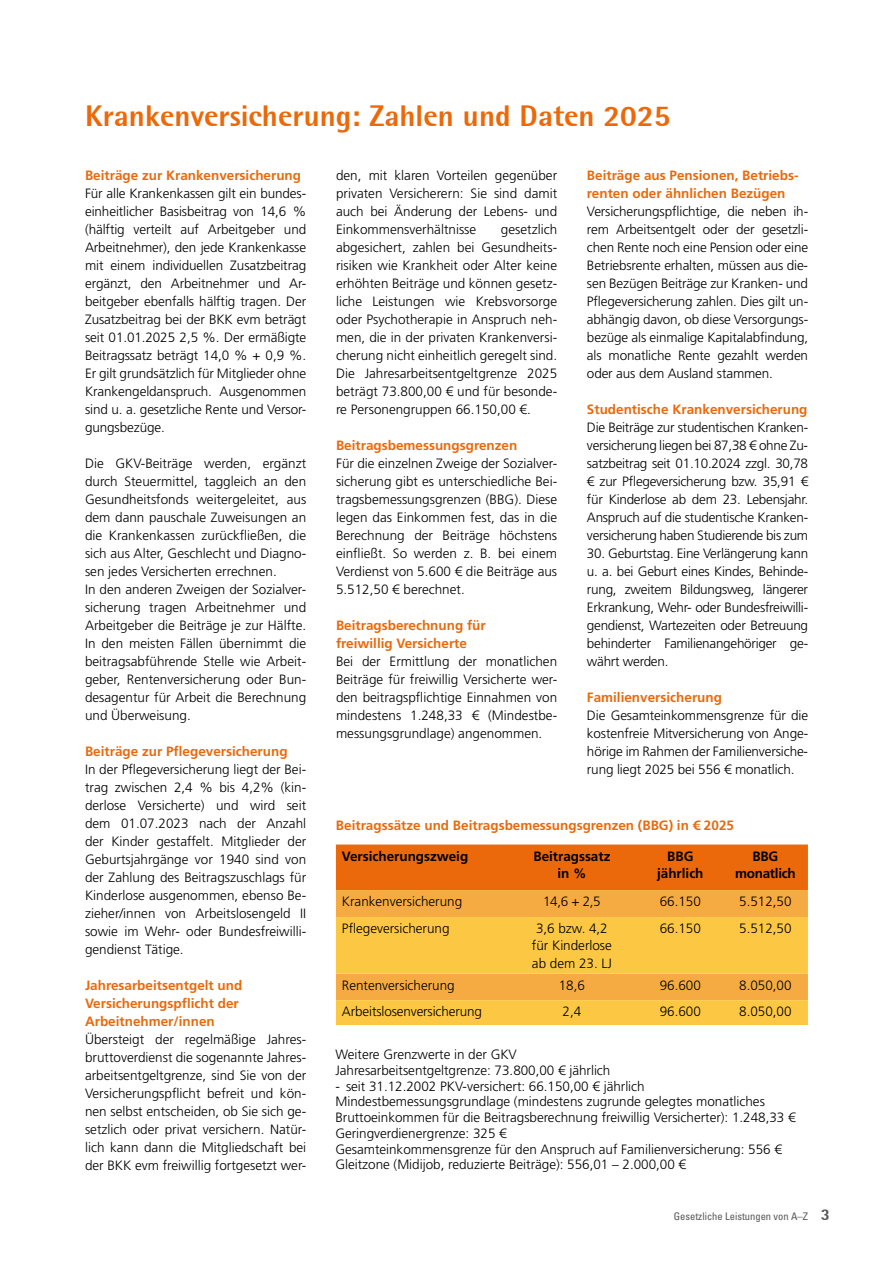
<style>
.page{position:relative;width:893px;height:1263px;background:#fff}
.page>*{position:absolute;margin:0;border:0;box-sizing:border-box;transform-origin:0 0}
.t1{font:800 30px "AT Rotis Semi Sans";color:#eb690b}
.t2{font:300 13.5px/18px "Frutiger LT Std";color:#000;text-align:justify}
.t3{font:700 13.5px/18px "Frutiger LT Std";color:#eb690b}
.t4{font:700 13.5px/17.2px "Frutiger LT Std";color:#000;text-align:center}
.t5{font:700 13.5px/17.2px "Frutiger LT Std";letter-spacing:-.02em;color:#000;text-align:center}
.t6{font:condensed 10.5px "Univers LT Std";color:#58585a}
.s1{font-family:"AT Rotis Semi Sans";font-weight:800;font-stretch:normal;font-size:16.5px}
</style>
<div class="page">
<div style="left:336px;top:844px;width:472px;height:46px;background:#eb690b"></div>
<div style="left:336px;top:890px;width:472px;height:27px;background:#f6aa42"></div>
<svg style="left:336px;top:917px;width:472px;height:108px;background:#fac044"></svg>
<h1 class="t1" style="left:85px;top:97px;width:587px">Krankenversicherung: Zahlen und Daten 2025</h1>
<p class="t3" style="left:85px;top:166px;width:218px">Beiträge zur Krankenversicherung</p>
<p class="t2" style="left:85px;top:185px;width:223px">Für alle Krankenkassen gilt ein bundes&shy;einheitlicher Basisbeitrag von 14,6 % (hälftig verteilt auf Arbeitgeber und Arbeitnehmer), den jede Krankenkasse mit einem individuellen Zusatzbeitrag ergänzt, den Arbeitnehmer und Ar&shy;beitgeber ebenfalls hälftig tragen. Der Zusatzbeitrag bei der BKK evm beträgt seit 01.01.2025 2,5 %. Der ermäßigte Beitragssatz beträgt 14,0 % + 0,9 %.<br>Er gilt grundsätzlich für Mitglieder ohne Krankengeldanspruch. Ausgenommen sind u. a. gesetzliche Rente und Versor&shy;gungsbezüge.</p>
<p class="t2" style="left:85px;top:454px;width:223px;text-align:left">Die GKV-Beiträge werden, ergänzt durch Steuermittel, taggleich an den Gesundheitsfonds weitergeleitet, aus dem dann pauschale Zuweisungen an die Krankenkassen zurückfließen, die sich aus Alter, Geschlecht und Diagno&shy;sen jedes Versicherten errechnen.<br>In den anderen Zweigen der Sozialver&shy;sicherung tragen Arbeitnehmer und Arbeitgeber die Beiträge je zur Hälfte.<br>In den meisten Fällen übernimmt die beitragsabführende Stelle wie Arbeit&shy;geber, Rentenversicherung oder Bun&shy;desagentur für Arbeit die Berechnung und Überweisung.</p>
<p class="t3" style="left:85px;top:742px;width:204px">Beiträge zur Pflegeversicherung</p>
<p class="t2" style="left:85px;top:760px;width:223px">In der Pflegeversicherung liegt der Bei&shy;trag zwischen 2,4 % bis 4,2% (kin&shy;derlose Versicherte) und wird seit dem 01.07.2023 nach der Anzahl der Kinder gestaffelt. Mitglieder der Geburtsjahrgänge vor 1940 sind von der Zahlung des Beitragszuschlags für Kinderlose ausgenommen, ebenso Be&shy;zieher/innen von Arbeitslosengeld II sowie im Wehr- oder Bundesfreiwilli&shy;gendienst Tätige.</p>
<p class="t3" style="left:85px;top:976px;width:159px">Jahresarbeitsentgelt und<br>Versicherungspflicht der<br>Arbeitnehmer/innen</p>
<p class="t2" style="left:85px;top:1030px;width:223px">Übersteigt der regelmäßige Jahres&shy;bruttoverdienst die sogenannte Jahres&shy;arbeitsentgeltgrenze, sind Sie von der Versicherungspflicht befreit und kön&shy;nen selbst entscheiden, ob Sie sich ge&shy;setzlich oder privat versichern. Natür&shy;lich kann dann die Mitgliedschaft bei der BKK evm freiwillig fortgesetzt wer-</p>
<p class="t2" style="left:336px;top:166px;width:223px">den, mit klaren Vorteilen gegenüber privaten Versicherern: Sie sind damit auch bei Änderung der Lebens- und Einkommensverhältnisse</p>
<p class="t2" style="left:336px;top:220px;width:223px;text-indent:165px">gesetzlich abgesichert, zahlen bei Gesundheits&shy;risiken wie Krankheit oder Alter keine erhöhten Beiträge und können gesetz&shy;liche Leistungen wie Krebsvorsorge oder Psychotherapie in Anspruch neh&shy;men, die in der privaten Krankenversi&shy;cherung nicht einheitlich geregelt sind.<br>Die Jahresarbeitsentgeltgrenze 2025 beträgt 73.800,00 € und für besonde&shy;re Personengruppen 66.150,00 €.</p>
<p class="t3" style="left:336px;top:436px;width:183px">Beitragsbemessungsgrenzen</p>
<p class="t2" style="left:336px;top:454px;width:223px">Für die einzelnen Zweige der Sozialver&shy;sicherung gibt es unterschiedliche Bei&shy;tragsbemessungsgrenzen (BBG). Diese legen das Einkommen fest, das in die Berechnung der Beiträge höchstens einfließt. So werden z. B. bei einem Verdienst von 5.600 € die Beiträge aus 5.512,50 € berechnet.</p>
<p class="t3" style="left:336px;top:616px;width:151px">Beitragsberechnung für freiwillig Versicherte</p>
<p class="t2" style="left:336px;top:652px;width:223px">Bei der Ermittlung der monatlichen Beiträge für freiwillig Versicherte wer&shy;den beitragspflichtige Einnahmen von mindestens 1.248,33 € (Mindestbe&shy;messungsgrundlage) angenommen.</p>
<p class="t3" style="left:587px;top:166px;width:213px">Beiträge aus Pensionen, Betriebs&shy;renten oder ähnlichen Bezügen</p>
<p class="t2" style="left:587px;top:202px;width:223px">Versicherungspflichtige, die neben ih&shy;rem Arbeitsentgelt oder der gesetzli&shy;chen Rente noch eine Pension oder eine Betriebsrente erhalten, müssen aus die&shy;sen Bezügen Beiträge zur Kranken- und Pflegeversicherung zahlen. Dies gilt un&shy;abhängig davon, ob diese Versorgungs&shy;bezüge als einmalige Kapitalabfindung, als monatliche Rente gezahlt werden oder aus dem Ausland stammen.</p>
<p class="t3" style="left:587px;top:400px;width:222px">Studentische Krankenversicherung</p>
<p class="t2" style="left:587px;top:418px;width:223px">Die Beiträge zur studentischen Kranken&shy;versicherung liegen bei 87,38 € ohne Zu&shy;satzbeitrag seit 01.10.2024 zzgl. 30,78 € zur Pflegeversicherung bzw. 35,91 € für Kinderlose ab dem 23. Lebensjahr.<br>Anspruch auf die studentische Kranken&shy;versicherung haben Studierende bis zum</p>
<p class="t2" style="left:587px;top:544px;width:223px">30. Geburtstag. Eine Verlängerung kann u. a. bei Geburt eines Kindes, Behinde&shy;rung, zweitem Bildungsweg, längerer Erkrankung, Wehr- oder Bundesfreiwilli&shy;gendienst, Wartezeiten oder Betreuung behinderter Familienangehöriger ge&shy;währt werden.</p>
<p class="t3" style="left:587px;top:688px;width:137px">Familienversicherung</p>
<p class="t2" style="left:587px;top:706px;width:223px">Die Gesamteinkommensgrenze für die kostenfreie Mitversicherung von Ange&shy;hörige im Rahmen der Familienversiche&shy;rung liegt 2025 bei 556 € monatlich.</p>
<p class="t3" style="left:336px;top:816px;width:400px">Beitragssätze und Beitragsbemessungsgrenzen (BBG) in € 2025</p>
<p class="t4" style="left:342px;top:847px;width:128px">Versicherungszweig</p>
<p class="t4" style="left:533px;top:847px;width:78px">Beitragssatz in %</p>
<p class="t4" style="left:657px;top:847px;width:48px">BBG jährlich</p>
<p class="t5" style="left:735px;top:847px;width:62px">BBG monatlich</p>
<p class="t2" style="left:342px;top:893px;width:122px">Krankenversicherung</p>
<p class="t2" style="left:543px;top:893px;width:59px">14,6 + 2,5</p>
<p class="t2" style="left:660px;top:893px;width:43px">66.150</p>
<p class="t2" style="left:739px;top:893px;width:54px">5.512,50</p>
<p class="t2" style="left:342px;top:920px;width:109px">Pflegeversicherung</p>
<p class="t2" style="left:532px;top:920px;width:81px;line-height:17.2px;text-align:center">3,6 bzw. 4,2 für Kinderlose ab dem 23. LJ</p>
<p class="t2" style="left:660px;top:920px;width:43px">66.150</p>
<p class="t2" style="left:739px;top:920px;width:54px">5.512,50</p>
<p class="t2" style="left:342px;top:976px;width:114px">Rentenversicherung</p>
<p class="t2" style="left:559px;top:976px;width:28px">18,6</p>
<p class="t2" style="left:660px;top:976px;width:43px">96.600</p>
<p class="t2" style="left:739px;top:976px;width:54px">8.050,00</p>
<p class="t2" style="left:342px;top:1003px;width:142px">Arbeitslosenversicherung</p>
<p class="t2" style="left:563px;top:1003px;width:20px">2,4</p>
<p class="t2" style="left:660px;top:1003px;width:43px">96.600</p>
<p class="t2" style="left:739px;top:1003px;width:54px">8.050,00</p>
<p class="t2" style="left:335px;top:1047px;width:277px;line-height:15.8px">Weitere Grenzwerte in der GKV<br>Jahresarbeitsentgeltgrenze: 73.800,00 € jährlich</p>
<p class="t2" style="left:335px;top:1078px;width:462px;line-height:15.8px;text-align:left">- seit 31.12.2002 PKV-versichert: 66.150,00 € jährlich Mindestbemessungsgrundlage (mindestens zugrunde gelegtes monatliches Bruttoeinkommen für die Beitragsberechnung freiwillig Versicherter): 1.248,33 € Geringverdienergrenze: 325 €<br>Gesamteinkommensgrenze für den Anspruch auf Familienversicherung: 556 € Gleitzone (Midijob, reduzierte Beiträge): 556,01 – 2.000,00 €</p>
<p class="t6" style="left:674px;top:1209px;width:158px">Gesetzliche Leistungen von A–Z <span class="s1">3</span></p>
</div>
